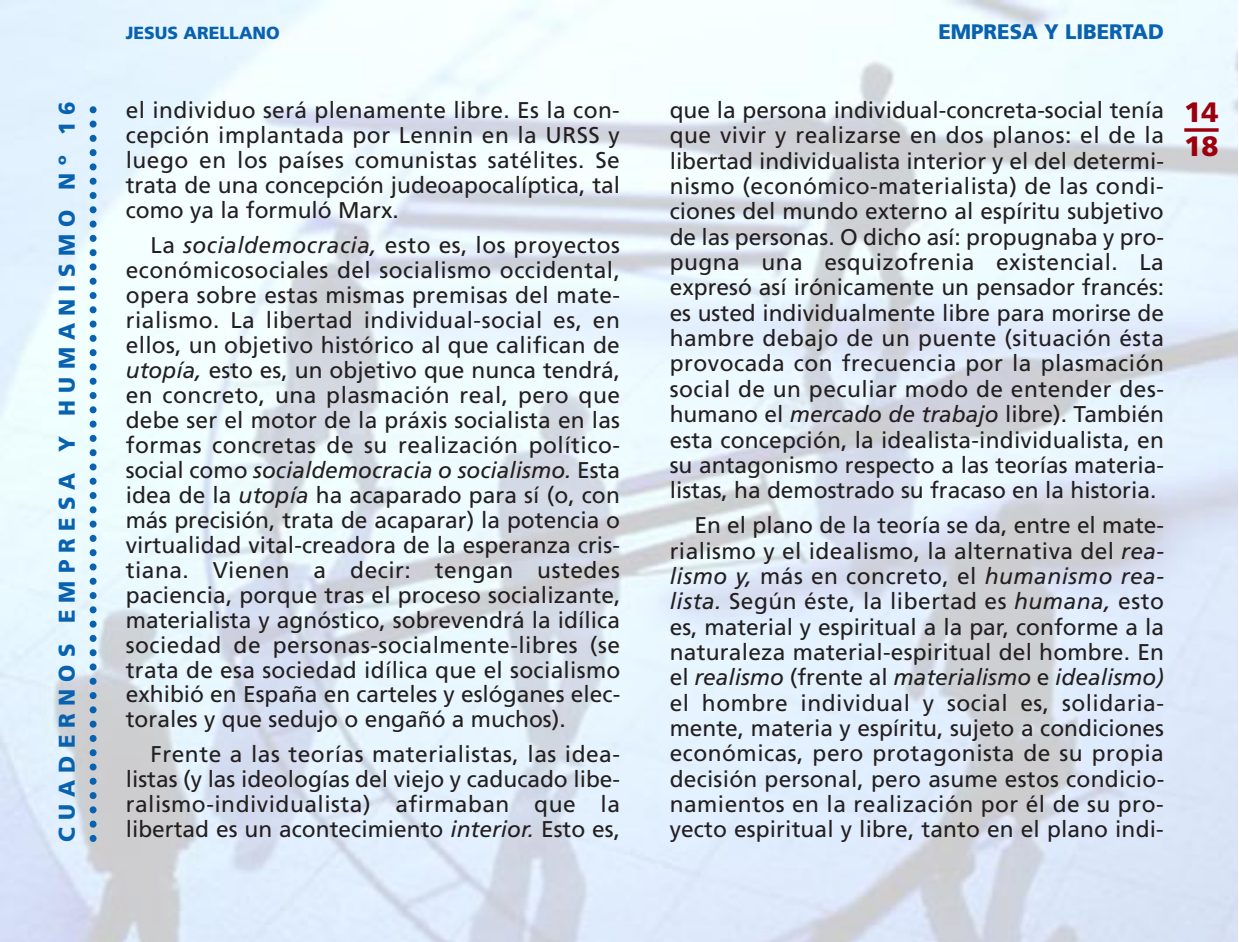
<style>
.page{position:relative;width:1239px;height:942px;background:#fff}
.page>*{position:absolute;margin:0;border:0;box-sizing:border-box;transform-origin:0 0}
.t1{font:900 28px/33.6px "Frutiger";color:#9c000d}
.t2{font:22.75px/25.4px "Frutiger";color:#231f20;text-align:justify}
.t3{font:900 22.75px "Frutiger";letter-spacing:.325em;color:#0862b0}
.t4{font:900 21px "Frutiger";color:#0862b0}
.t5{font:900 17.5px "Frutiger";color:#0862b0}
.s1{font-style:italic}
</style>
<div class="page">
<img style="left:1px;top:0;width:1236px;height:942px">
<svg style="left:1184px;top:128px;width:35px;height:4px"></svg>
<svg style="left:90px;top:101px;width:7px;height:737px;background:#92bbda"></svg>
<p class="t3" style="left:58px;top:842px;width:742px;rotate:-90deg">CUADERNOS EMPRESA Y HUMANISMO Nº 16</p>
<p class="t5" style="left:126px;top:26px;width:156px">JESUS ARELLANO</p>
<p class="t4" style="left:938px;top:23px;width:227px">EMPRESA Y LIBERTAD</p>
<p class="t2" style="left:126px;top:99px;width:496px">el individuo será plenamente libre. Es la con&shy;cepción implantada por Lennin en la URSS y luego en los países comunistas satélites. Se trata de una concepción judeoapocalíptica, tal como ya la formuló Marx.</p>
<p class="t2" style="left:126px;top:234px;width:496px;text-indent:25px">La <span class="s1">socialdemocracia,</span> esto es, los proyectos económicosociales del socialismo occidental, opera sobre estas mismas premisas del mate&shy;rialismo. La libertad individual-social es, en ellos, un objetivo histórico al que califican de <span class="s1">utopía,</span> esto es, un objetivo que nunca tendrá, en concreto, una plasmación real, pero que debe ser el motor de la práxis socialista en las formas concretas de su realización político&shy;social como <span class="s1">socialdemocracia o socialismo.</span> Esta idea de la <span class="s1">utopía</span> ha acaparado para sí (o, con más precisión, trata de acaparar) la potencia o virtualidad vital-creadora de la esperanza cris&shy;tiana. Vienen a decir: tengan ustedes paciencia, porque tras el proceso socializante, materialista y agnóstico, sobrevendrá la idílica sociedad de personas-socialmente-libres (se trata de esa sociedad idílica que el socialismo exhibió en España en carteles y eslóganes elec&shy;torales y que sedujo o engañó a muchos).</p>
<p class="t2" style="left:126px;top:743px;width:496px;text-indent:25px">Frente a las teorías materialistas, las idea&shy;listas (y las ideologías del viejo y caducado libe&shy;ralismo-individualista) afirmaban que la libertad es un acontecimiento <span class="s1">interior.</span> Esto es,</p>
<p class="t2" style="left:670px;top:99px;width:496px">que la persona individual-concreta-social tenía que vivir y realizarse en dos planos: el de la libertad individualista interior y el del determi&shy;nismo (económico-materialista) de las condi&shy;ciones del mundo externo al espíritu subjetivo de las personas. O dicho así: propugnaba y pro&shy;pugna una esquizofrenia existencial. La expresó así irónicamente un pensador francés: es usted individualmente libre para morirse de hambre debajo de un puente (situación ésta provocada con frecuencia por la plasmación social de un peculiar modo de entender des&shy;humano el <span class="s1">mercado de trabajo</span> libre). También esta concepción, la idealista-individualista, en su antagonismo respecto a las teorías materia&shy;listas, ha demostrado su fracaso en la historia.</p>
<p class="t2" style="left:670px;top:514px;width:496px;text-indent:25px">En el plano de la teoría se da, entre el mate&shy;rialismo y el idealismo, la alternativa del <span class="s1">rea&shy;lismo y,</span> más en concreto, el <span class="s1">humanismo rea&shy;lista.</span> Según éste, la libertad es <span class="s1">humana,</span> esto es, material y espiritual a la par, conforme a la naturaleza material-espiritual del hombre. En el <span class="s1">realismo</span> (frente al <span class="s1">materialismo</span> e <span class="s1">idealismo) </span>el hombre individual y social es, solidaria&shy;mente, materia y espíritu, sujeto a condiciones económicas, pero protagonista de su propia decisión personal, pero asume estos condicio&shy;namientos en la realización por él de su pro&shy;yecto espiritual y libre, tanto en el plano indi-</p>
<p class="t1" style="left:1184px;top:98px;width:36px">14<br>18</p>
</div>
